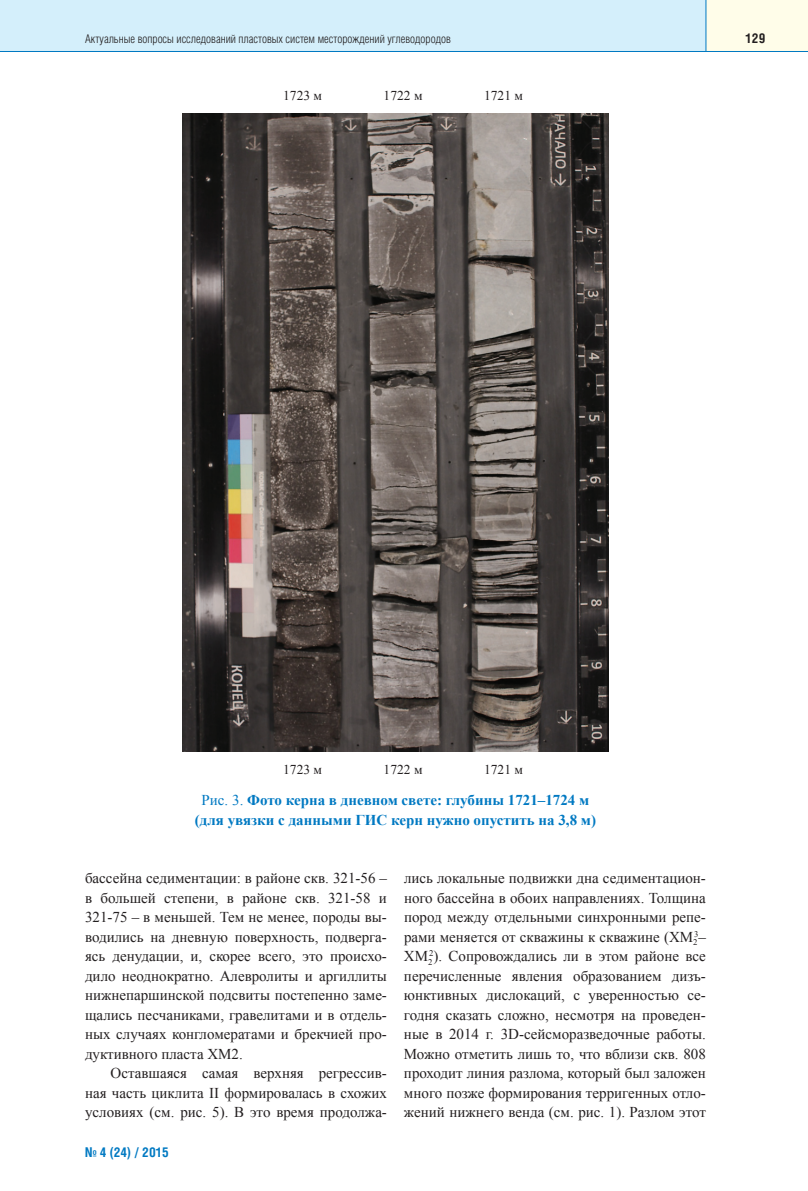
<style>
.page{position:relative;width:808px;height:1191px;background:#fff}
.page>*{position:absolute;margin:0;border:0;box-sizing:border-box;transform-origin:0 0}
.t1{font:15px/19.5px "Times New Roman";color:#231f20;text-align:justify}
.t2{font:700 15px/19.5px "Times New Roman";color:#0079c2;text-align:center}
.t3{font:13.5px "Times New Roman";color:#231f20}
.t4{font:700 13.5px "Helios Cond";color:#0079c2}
.t5{font:700 13.5px "Helios Cond";color:#231f20}
.t6{font:300 12px "Helios Cond";color:#231f20}
.t7{font:8.7px "Times New Roman";color:#231f20}
.s1{font-weight:400}
.s2{font-size:15px}
</style>
<div class="page">
<div style="left:0;top:0;width:706px;height:51px;background:#d4effb"></div>
<div style="left:706px;top:0;width:102px;height:51px;background:#fffde9"></div>
<hr style="left:0;top:51px;width:808px;height:1px;background:#0079c2">
<hr style="left:705px;top:0;width:1px;height:51px;background:#0079c2">
<img style="left:183px;top:114px;width:425px;height:638px">
<p class="t6" style="left:85px;top:34px;width:367px">Актуальные вопросы исследований пластовых систем месторождений углеводородов</p>
<p class="t5" style="left:745px;top:33px;width:21px">129</p>
<p class="t3" style="left:283px;top:88px;width:40px">1723 м</p>
<p class="t3" style="left:384px;top:88px;width:40px">1722 м</p>
<p class="t3" style="left:484px;top:88px;width:40px">1721 м</p>
<p class="t3" style="left:283px;top:762px;width:40px">1723 м</p>
<p class="t3" style="left:384px;top:762px;width:40px">1722 м</p>
<p class="t3" style="left:484px;top:762px;width:40px">1721 м</p>
<p class="t2" style="left:195px;top:790px;width:403px"><span class="s1">Рис. 3.</span> Фото керна в дневном свете: глубины 1721–1724 м (для увязки с данными ГИС керн нужно опустить на 3,8 м)</p>
<p class="t1" style="left:85px;top:868px;width:303px">бассейна седиментации: в районе скв. 321-56 – в большей степени, в районе скв. 321-58 и 321-75 – в меньшей. Тем не менее, породы вы&shy;водились на дневную поверхность, подверга&shy;ясь денудации, и, скорее всего, это происхо&shy;дило неоднократно. Алевролиты и аргиллиты нижнепаршинской подсвиты постепенно заме&shy;щались песчаниками, гравелитами и в отдель&shy;ных случаях конгломератами и брекчией про&shy;дуктивного пласта ХМ2.</p>
<p class="t1" style="left:85px;top:1063px;width:303px;text-indent:26px">Оставшаяся самая верхняя регрессив&shy;ная часть циклита II формировалась в схожих условиях (см. рис. 5). В это время продолжа-</p>
<p class="t4" style="left:85px;top:1147px;width:86px">№ 4 (24) / 2015</p>
<p class="t1" style="left:404px;top:868px;width:303px">лись локальные подвижки дна седиментацион&shy;ного бассейна в обоих направлениях. Толщина пород между отдельными синхронными репе&shy;рами меняется от скважины к скважине (ХМ<sub>2</sub></p>
<p class="t7" style="left:694px;top:929px;width:13px">3<span class="s2">–</span></p>
<p class="t1" style="left:404px;top:946px;width:303px;text-indent:25px"><sup>2</sup>). Сопровождались ли в этом районе все перечисленные явления образованием дизъ&shy;юнктивных дислокаций, с уверенностью се&shy;годня сказать сложно, несмотря на проведен&shy;ные в 2014 г. 3D-сейсморазведочные работы.<br>Можно отметить лишь то, что вблизи скв. 808 проходит линия разлома, который был заложен много позже формирования терригенных отло&shy;жений нижнего венда (см. рис. 1). Разлом этот</p>
<p class="t1" style="left:404px;top:946px;width:30px">ХМ<sub>2</sub></p>
</div>
